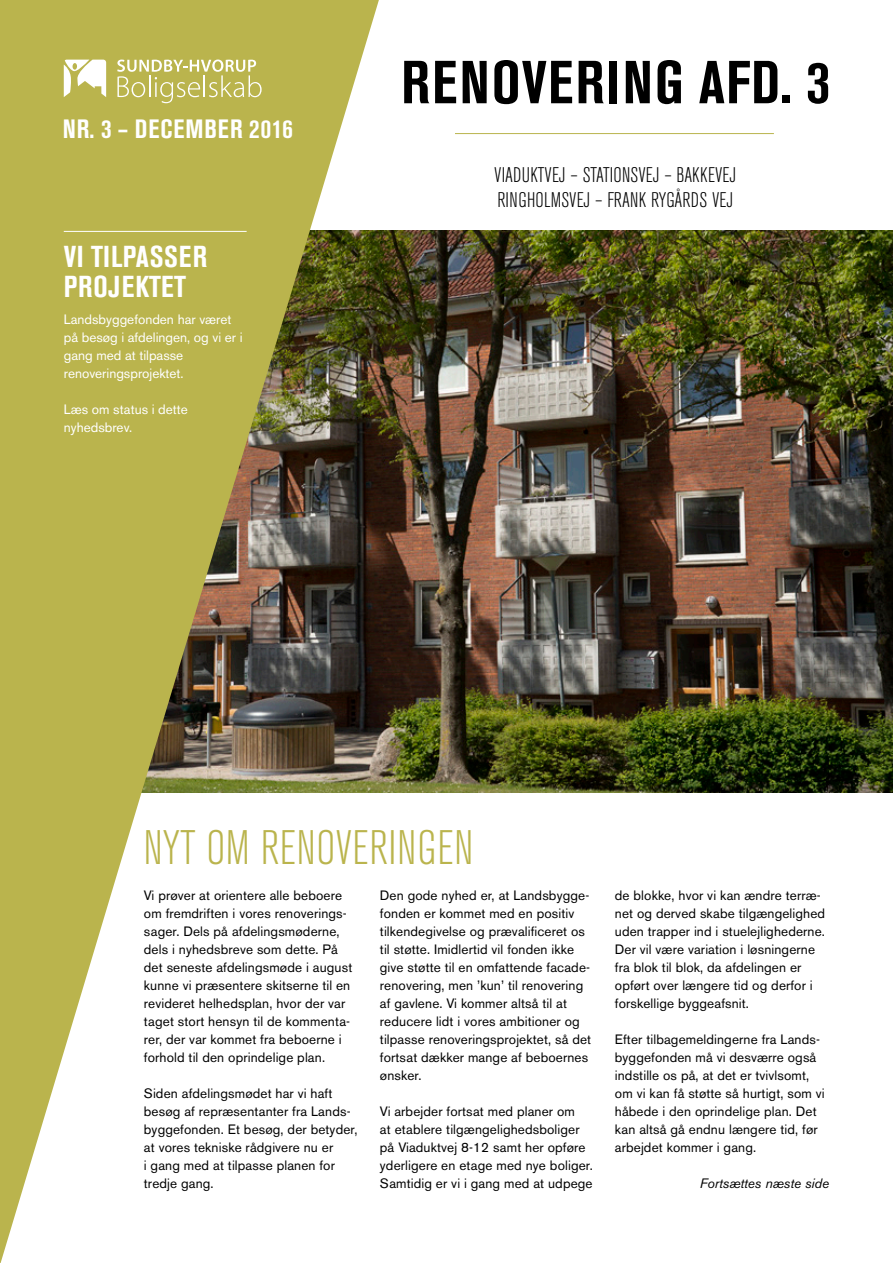
<style>
.page{position:relative;width:893px;height:1263px;background:#fff}
.page>*{position:absolute;margin:0;border:0;box-sizing:border-box;transform-origin:0 0}
.t1{font:700 condensed 60px "Akzidenz Grotesk BE";letter-spacing:.035em;color:#000}
.t2{font:300 condensed 48px "Akzidenz Grotesk BE";letter-spacing:.02em;color:#bab44d}
.t3{font:700 condensed 30px/30px "Akzidenz Grotesk BE";letter-spacing:.02em;color:#fff}
.t4{font:700 condensed 26.25px "Akzidenz Grotesk BE";letter-spacing:.04em;color:#fff}
.t5{font:300 condensed 21px/25.5px "Akzidenz Grotesk BE";color:#000}
.t6{font:13.5px/18px "Akzidenz Grotesk BE";letter-spacing:.01em;color:#000}
.t7{font:13.5px/18px "Akzidenz Grotesk BE";color:#fff}
.t8{font:italic 13.5px "Akzidenz Grotesk BE";color:#000}
</style>
<div class="page">
<img style="left:379px;top:231px;width:514px;height:561px">
<svg style="left:0;top:0;width:379px;height:1263px;fill:#bab44d"></svg>
<svg style="left:117px;top:60px;width:145px;height:43px;background:#c8c372"></svg>
<svg style="left:64px;top:60px;width:42px;height:37px"></svg>
<hr style="left:64px;top:231px;width:183px;height:1px;background:#fff">
<hr style="left:455px;top:133px;width:319px;height:1px;background:#bab44d">
<h3 class="t4" style="left:63px;top:114px;width:232px">NR. 3 – DECEMBER 2016</h3>
<h3 class="t3" style="left:64px;top:242px;width:145px">VI TILPASSER<br>PROJEKTET</h3>
<p class="t7" style="left:64px;top:310px;width:180px">Landsbyggefonden har været på besøg i afdelingen, og vi er i gang med at tilpasse renoveringsprojektet.</p>
<p class="t7" style="left:64px;top:400px;width:126px">Læs om status i dette nyhedsbrev.</p>
<h1 class="t1" style="left:401px;top:48px;width:430px">RENOVERING AFD. 3</h1>
<h3 class="t5" style="left:494px;top:163px;width:243px">VIADUKTVEJ – STATIONSVEJ – BAKKEVEJ<br>RINGHOLMSVEJ – FRANK RYGÅRDS VEJ</h3>
<h2 class="t2" style="left:144px;top:822px;width:331px">NYT OM RENOVERINGEN</h2>
<p class="t6" style="left:144px;top:886px;width:210px">Vi prøver at orientere alle beboere om fremdriften i vores renoverings&shy;sager. Dels på afdelingsmøderne, dels i nyhedsbreve som dette. På det seneste afdelingsmøde i august kunne vi præsentere skitserne til en revideret helhedsplan, hvor der var taget stort hensyn til de kommenta&shy;rer, der var kommet fra beboerne i forhold til den oprindelige plan.</p>
<p class="t6" style="left:144px;top:1084px;width:215px">Siden afdelingsmødet har vi haft besøg af repræsentanter fra Lands&shy;byggefonden. Et besøg, der betyder, at vores tekniske rådgivere nu er<br>i gang med at tilpasse planen for tredje gang.</p>
<p class="t6" style="left:380px;top:886px;width:213px">Den gode nyhed er, at Landsbygge&shy;fonden er kommet med en positiv tilkendegivelse og prævalificeret os til støtte. Imidlertid vil fonden ikke give støtte til en omfattende facade&shy;renovering, men ’kun’ til renovering af gavlene. Vi kommer altså til at reducere lidt i vores ambitioner og tilpasse renoveringsprojektet, så det fortsat dækker mange af beboernes ønsker.</p>
<p class="t6" style="left:380px;top:1102px;width:214px">Vi arbejder fortsat med planer om<br>at etablere tilgængelighedsboliger på Viaduktvej 8-12 samt her opføre yderligere en etage med nye boliger.<br>Samtidig er vi i gang med at udpege</p>
<p class="t6" style="left:615px;top:886px;width:212px">de blokke, hvor vi kan ændre terræ&shy;net og derved skabe tilgængelighed uden trapper ind i stuelejlighederne.<br>Der vil være variation i løsningerne fra blok til blok, da afdelingen er opført over længere tid og derfor i forskellige byggeafsnit.</p>
<p class="t6" style="left:615px;top:1030px;width:211px">Efter tilbagemeldingerne fra Lands&shy;byggefonden må vi desværre også indstille os på, at det er tvivlsomt, om vi kan få støtte så hurtigt, som vi håbede i den oprindelige plan. Det kan altså gå endnu længere tid, før arbejdet kommer i gang.</p>
<p class="t8" style="left:700px;top:1175px;width:131px">Fortsættes næste side</p>
</div>
